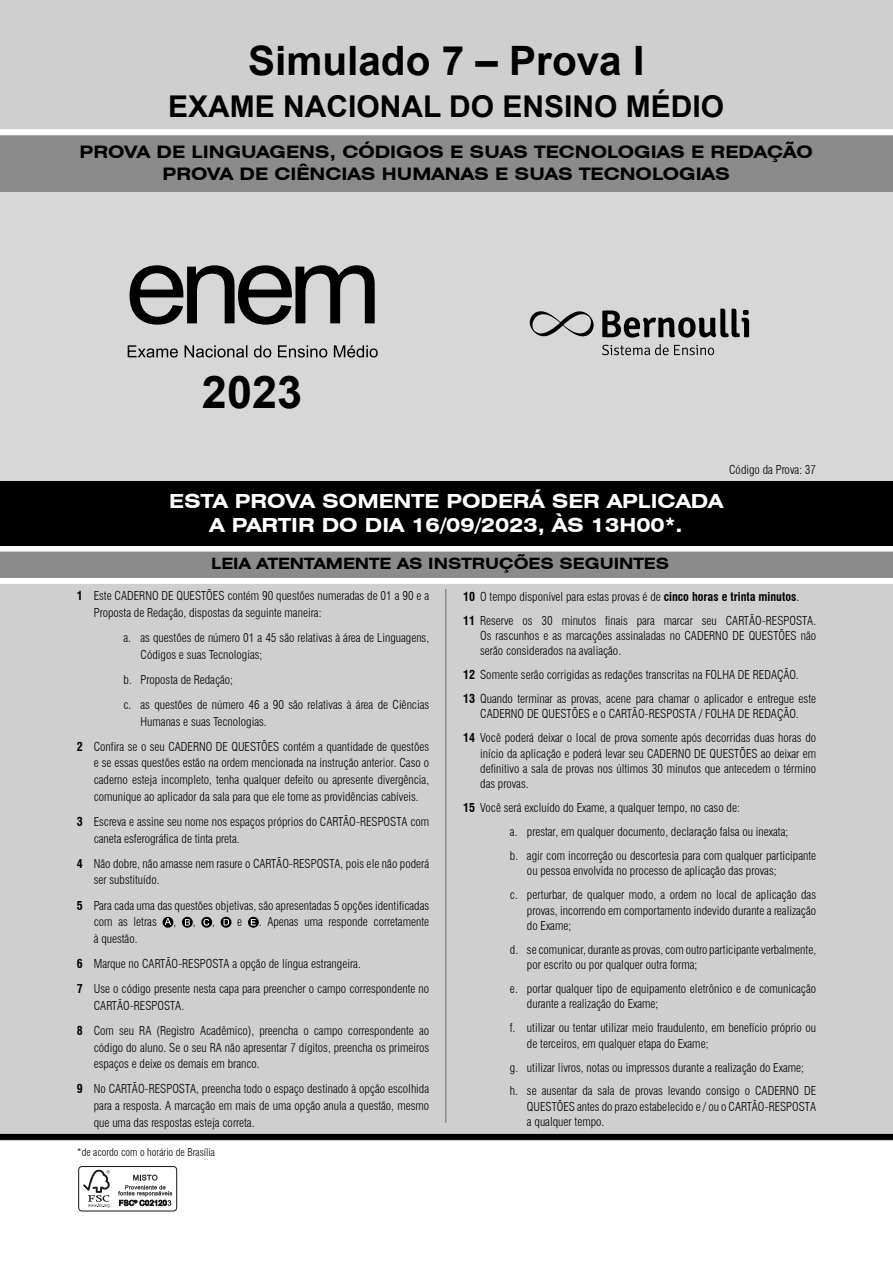
<style>
.page{position:relative;width:893px;height:1263px;background:#fff}
.page>*{position:absolute;margin:0;border:0;box-sizing:border-box;transform-origin:0 0}
.t1{font:700 45px "Arial";color:#000}
.t2{font:700 40.5px "Arial";color:#000}
.t3{font:700 30px "Arial";color:#000}
.t4{font:700 expanded 19.5px/24px "Swiss 721 BT";color:#fff;text-align:center}
.t5{font:700 expanded 17.25px/21.8px "Swiss 721 BT";color:#000;text-align:center}
.t6{font:700 expanded 15.6px "Swiss 721 BT";color:#000}
.t7{font:300 condensed 12px/16.6px "Swiss 721 BT";color:#000}
.t8{font:300 condensed 10.5px "Swiss 721 BT";color:#000}
.s1{font-weight:700}
</style>
<div class="page">
<div style="left:0;top:182px;width:893px;height:313px;background:#d7d7d7"></div>
<div style="left:0;top:583px;width:893px;height:557px;background:#cfcfcf"></div>
<div style="left:0;top:0;width:893px;height:135px;background:#cfcfcf"></div>
<div style="left:0;top:135px;width:893px;height:57px;background:#8b8b8b"></div>
<div style="left:78px;top:1166px;width:99px;height:45px;border:1px solid #181818;border-radius:3px"></div>
<svg style="left:83px;top:1170px;width:27px;height:37px"></svg>
<svg style="left:118px;top:1175px;width:54px;height:32px"></svg>
<svg style="left:163px;top:917px;width:10px;height:11px"></svg>
<svg style="left:182px;top:917px;width:11px;height:11px"></svg>
<svg style="left:201px;top:917px;width:11px;height:11px"></svg>
<svg style="left:221px;top:917px;width:10px;height:11px"></svg>
<svg style="left:248px;top:917px;width:11px;height:11px"></svg>
<hr style="left:445px;top:589px;width:1px;height:534px;background:#707070">
<div style="left:0;top:129px;width:893px;height:6px;background:#fff"></div>
<div style="left:0;top:552px;width:893px;height:26px;background:#8b8b8b"></div>
<div style="left:0;top:578px;width:893px;height:6px;background:#fff"></div>
<div style="left:0;top:1134px;width:893px;height:6px;background:#000"></div>
<svg style="left:130px;top:265px;width:245px;height:60px"></svg>
<svg style="left:128px;top:345px;width:250px;height:13px"></svg>
<svg style="left:602px;top:309px;width:147px;height:29px"></svg>
<svg style="left:530px;top:311px;width:64px;height:26px"></svg>
<svg style="left:602px;top:344px;width:112px;height:11px"></svg>
<div style="left:0;top:482px;width:893px;height:64px;background:#000"></div>
<h2 class="t2" style="left:248px;top:32px;width:398px">Simulado 7 – Prova I</h2>
<h3 class="t3" style="left:168px;top:86px;width:558px">EXAME NACIONAL DO ENSINO MÉDIO</h3>
<h3 class="t5" style="left:80px;top:141px;width:735px">PROVA DE LINGUAGENS, CÓDIGOS E SUAS TECNOLOGIAS E REDAÇÃO<br>PROVA DE CIÊNCIAS HUMANAS E SUAS TECNOLOGIAS</h3>
<h1 class="t1" style="left:202px;top:360px;width:102px">2023</h1>
<p class="t7" style="left:729px;top:462px;width:89px">Código da Prova: 37</p>
<h3 class="t4" style="left:169px;top:489px;width:555px">ESTA PROVA SOMENTE PODERÁ SER APLICADA<br>A PARTIR DO DIA 16/09/2023, ÀS 13H00*.</h3>
<h3 class="t6" style="left:211px;top:554px;width:459px">LEIA ATENTAMENTE AS INSTRUÇÕES SEGUINTES</h3>
<p class="t7" style="left:94px;top:587px;width:337px;text-indent:-17px"><span class="s1">1</span> Este CADERNO DE QUESTÕES contém 90 questões numeradas de 01 a 90 e a<br>Proposta de Redação, dispostas da seguinte maneira:</p>
<p class="t7" style="left:141px;top:629px;width:290px;text-indent:-17px">a. as questões de número 01 a 45 são relativas à área de Linguagens,<br>Códigos e suas Tecnologias;</p>
<p class="t7" style="left:124px;top:667px;width:307px;line-height:25.2px">b. Proposta de Redação;<br>c. as questões de número 46 a 90 são relativas à área de Ciências</p>
<p class="t7" style="left:77px;top:709px;width:354px;line-height:25.2px;text-indent:64px">Humanas e suas Tecnologias.<br><span class="s1">2</span> Confira se o seu CADERNO DE QUESTÕES contém a quantidade de questões</p>
<p class="t7" style="left:94px;top:755px;width:337px;text-align:justify">e se essas questões estão na ordem mencionada na instrução anterior. Caso o caderno esteja incompleto, tenha qualquer defeito ou apresente divergência, comunique ao aplicador da sala para que ele tome as providências cabíveis.</p>
<p class="t7" style="left:94px;top:813px;width:337px;text-indent:-17px"><span class="s1">3</span> Escreva e assine seu nome nos espaços próprios do CARTÃO-RESPOSTA com caneta esferográfica de tinta preta.</p>
<p class="t7" style="left:94px;top:855px;width:337px;text-indent:-17px"><span class="s1">4</span> Não dobre, não amasse nem rasure o CARTÃO-RESPOSTA, pois ele não poderá ser substituído.</p>
<p class="t7" style="left:94px;top:897px;width:337px;text-indent:-17px"><span class="s1">5</span> Para cada uma das questões objetivas, são apresentadas 5 opções identificadas com as letras</p>
<p class="t7" style="left:173px;top:913px;width:4px">,</p>
<p class="t7" style="left:193px;top:913px;width:4px">,</p>
<p class="t7" style="left:212px;top:913px;width:4px">,</p>
<p class="t7" style="left:237px;top:913px;width:7px">e</p>
<p class="t7" style="left:259px;top:913px;width:172px">. Apenas uma responde corretamente</p>
<p class="t7" style="left:77px;top:926px;width:354px;line-height:25.2px;text-indent:17px">à questão.<br><span class="s1">6</span> Marque no CARTÃO-RESPOSTA a opção de língua estrangeira.<br><span class="s1">7</span> Use o código presente nesta capa para preencher o campo correspondente no</p>
<p class="t7" style="left:77px;top:993px;width:354px;line-height:25.2px;text-indent:17px">CARTÃO-RESPOSTA.<br><span class="s1">8</span> Com seu RA (Registro Acadêmico), preencha o campo correspondente ao</p>
<p class="t7" style="left:94px;top:1039px;width:337px">código do aluno. Se o seu RA não apresentar 7 dígitos, preencha os primeiros espaços e deixe os demais em branco.</p>
<p class="t7" style="left:94px;top:1081px;width:337px;text-align:justify;text-indent:-17px"><span class="s1">9</span> No CARTÃO-RESPOSTA, preencha todo o espaço destinado à opção escolhida para a resposta. A marcação em mais de uma opção anula a questão, mesmo que uma das respostas esteja correta.</p>
<p class="t8" style="left:77px;top:1146px;width:140px">*de acordo com o horário de Brasília</p>
<p class="t7" style="left:463px;top:584px;width:354px;line-height:23.9px"><span class="s1">10</span> O tempo disponível para estas provas é de <span class="s1">cinco horas e trinta minutos</span>.<br><span class="s1">11</span> Reserve os 30 minutos finais para marcar seu CARTÃO-RESPOSTA.</p>
<p class="t7" style="left:480px;top:628px;width:337px;line-height:15.3px">Os rascunhos e as marcações assinaladas no CADERNO DE QUESTÕES não serão considerados na avaliação.</p>
<p class="t7" style="left:463px;top:663px;width:354px;line-height:23.9px"><span class="s1">12</span> Somente serão corrigidas as redações transcritas na FOLHA DE REDAÇÃO.<br><span class="s1">13</span> Quando terminar as provas, acene para chamar o aplicador e entregue este</p>
<p class="t7" style="left:463px;top:702px;width:354px;line-height:23.9px;text-align:center">CADERNO DE QUESTÕES e o CARTÃO-RESPOSTA / FOLHA DE REDAÇÃO.<br><span class="s1">14</span> Você poderá deixar o local de prova somente após decorridas duas horas do</p>
<p class="t7" style="left:480px;top:746px;width:337px;line-height:15.3px;text-align:justify">início da aplicação e poderá levar seu CADERNO DE QUESTÕES ao deixar em definitivo a sala de provas nos últimos 30 minutos que antecedem o término das provas.</p>
<p class="t7" style="left:510px;top:796px;width:308px;line-height:23.9px;text-indent:-47px"><span class="s1">15</span> Você será excluído do Exame, a qualquer tempo, no caso de:<br>a. prestar, em qualquer documento, declaração falsa ou inexata;<br>b. agir com incorreção ou descortesia para com qualquer participante</p>
<p class="t7" style="left:510px;top:859px;width:308px;line-height:23.9px;text-indent:17px">ou pessoa envolvida no processo de aplicação das provas;<br>c. perturbar, de qualquer modo, a ordem no local de aplicação das</p>
<p class="t7" style="left:527px;top:902px;width:291px;line-height:15.3px">provas, incorrendo em comportamento indevido durante a realização do Exame;</p>
<p class="t7" style="left:527px;top:942px;width:291px;line-height:15.3px;text-indent:-17px">d. se comunicar, durante as provas, com outro participante verbalmente, por escrito ou por qualquer outra forma;</p>
<p class="t7" style="left:527px;top:981px;width:291px;line-height:15.3px;text-indent:-17px">e. portar qualquer tipo de equipamento eletrônico e de comunicação durante a realização do Exame;</p>
<p class="t7" style="left:527px;top:1020px;width:291px;line-height:15.3px;text-indent:-17px">f. utilizar ou tentar utilizar meio fraudulento, em benefício próprio ou de terceiros, em qualquer etapa do Exame;</p>
<p class="t7" style="left:510px;top:1055px;width:308px;line-height:23.9px">g. utilizar livros, notas ou impressos durante a realização do Exame;<br>h. se ausentar da sala de provas levando consigo o CADERNO DE</p>
<p class="t7" style="left:527px;top:1099px;width:291px;line-height:15.3px">QUESTÕES antes do prazo estabelecido e / ou o CARTÃO-RESPOSTA a qualquer tempo.</p>
</div>
